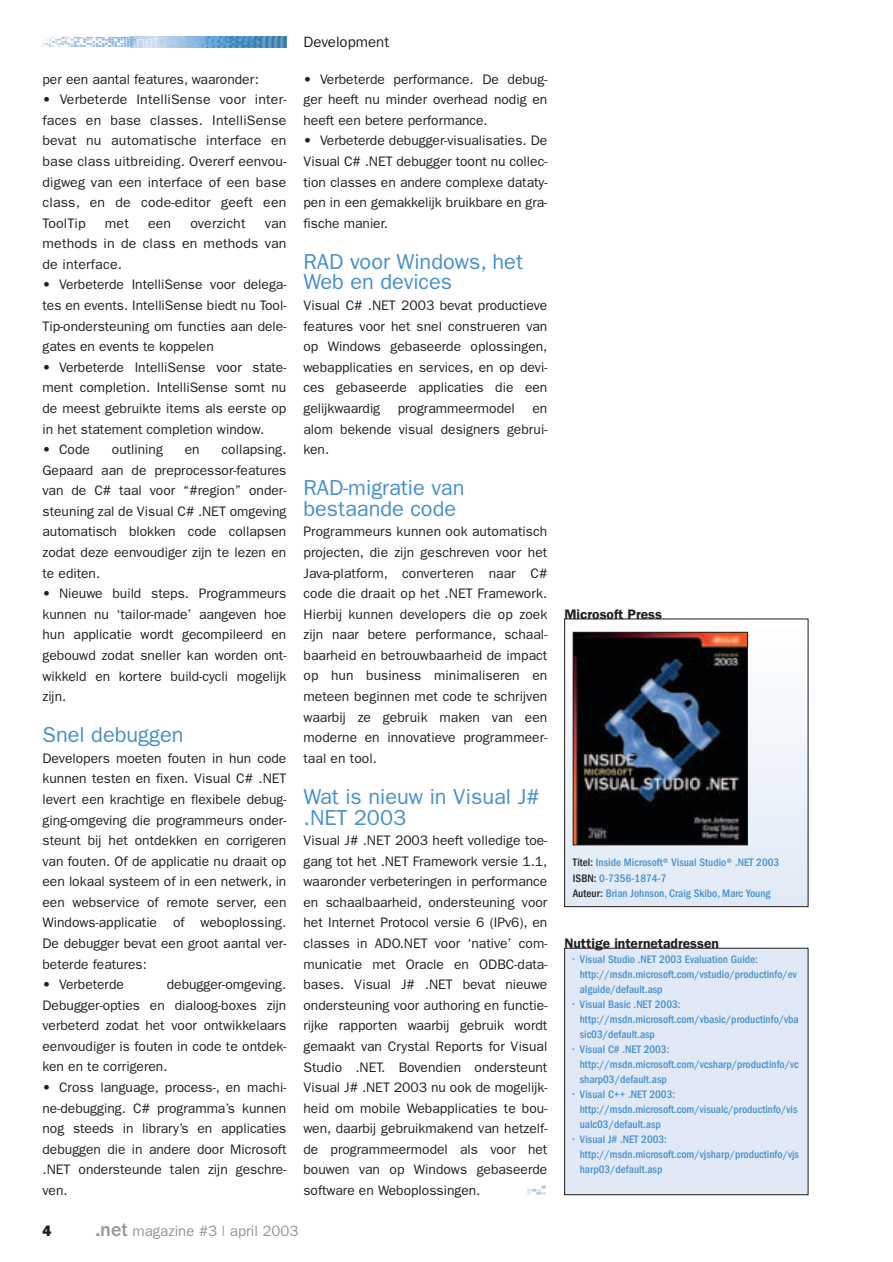
<style>
.page{position:relative;width:893px;height:1262px;background:#fff}
.page>*{position:absolute;margin:0;border:0;box-sizing:border-box;transform-origin:0 0}
.t1{font:21.75px/20.5px "Franklin Gothic";color:#468fcc}
.t2{font:15px "Franklin Gothic";color:#939598}
.t3{font:15px "Franklin Gothic";color:#231f20}
.t4{font:800 15px "Franklin Gothic";color:#231f20}
.t5{font:13.8px/20.5px "Franklin Gothic";color:#231f20;text-align:justify}
.t6{font:600 13.8px "Franklin Gothic";color:#231f20}
.t7{font:500 condensed 11.25px/15px "Franklin Gothic";color:#468fcc}
.s1{font-weight:800}
.s2{font-weight:500;font-size:19.95px}
.s3{color:#231f20}
</style>
<div class="page">
<svg style="left:43px;top:36px;width:243px;height:11px;background:#9bc0df"></svg>
<svg style="left:526px;top:1185px;width:19px;height:9px"></svg>
<div style="left:564px;top:948px;width:244px;height:246px;background:#e1e9f6"></div>
<div style="left:564px;top:948px;width:244px;height:246px;border:1px solid #231f20"></div>
<div style="left:564px;top:897px;width:244px;height:9px;background:#e1e9f6"></div>
<div style="left:564px;top:886px;width:244px;height:11px;background:#e2ebf6"></div>
<div style="left:564px;top:876px;width:244px;height:10px;background:#e3ebf6"></div>
<div style="left:564px;top:865px;width:244px;height:10px;background:#e4ecf7"></div>
<div style="left:564px;top:854px;width:244px;height:10px;background:#e5edf7"></div>
<div style="left:564px;top:843px;width:244px;height:11px;background:#e7eef8"></div>
<div style="left:564px;top:833px;width:244px;height:10px;background:#e8eef8"></div>
<div style="left:564px;top:822px;width:244px;height:10px;background:#e9eff8"></div>
<div style="left:564px;top:811px;width:244px;height:10px;background:#eaf0f8"></div>
<div style="left:564px;top:800px;width:244px;height:11px;background:#ebf1f9"></div>
<div style="left:564px;top:790px;width:244px;height:10px;background:#ecf2f9"></div>
<div style="left:564px;top:779px;width:244px;height:10px;background:#edf3f9"></div>
<div style="left:564px;top:768px;width:244px;height:10px;background:#eef3f9"></div>
<div style="left:564px;top:757px;width:244px;height:11px;background:#eff3fa"></div>
<div style="left:564px;top:747px;width:244px;height:10px;background:#f0f5fa"></div>
<div style="left:564px;top:736px;width:244px;height:10px;background:#f2f5fa"></div>
<div style="left:564px;top:725px;width:244px;height:10px;background:#f3f6fb"></div>
<div style="left:564px;top:714px;width:244px;height:11px;background:#f4f7fb"></div>
<div style="left:564px;top:704px;width:244px;height:10px;background:#f5f8fc"></div>
<div style="left:564px;top:693px;width:244px;height:10px;background:#f6f8fc"></div>
<div style="left:564px;top:682px;width:244px;height:10px;background:#f7fafc"></div>
<div style="left:564px;top:671px;width:244px;height:11px;background:#f9fafc"></div>
<div style="left:564px;top:661px;width:244px;height:10px;background:#fafbfd"></div>
<div style="left:564px;top:650px;width:244px;height:10px;background:#fbfcfd"></div>
<svg style="left:572px;top:631px;width:176px;height:8px"></svg>
<div style="left:564px;top:619px;width:244px;height:288px;border:1px solid #231f20"></div>
<img style="left:575px;top:634px;width:170px;height:209px">
<div style="left:573px;top:632px;width:174px;height:213px;border:1px solid #231f20"></div>
<p class="t5" style="left:43px;top:70px;width:218px">per een aantal features, waaronder:</p>
<p class="t5" style="left:43px;top:90px;width:245px">• Verbeterde IntelliSense voor inter&shy;faces en base classes. IntelliSense bevat nu automatische interface en base class uitbreiding. Overerf eenvou&shy;digweg van een interface of een base class, en de code-editor geeft een ToolTip</p>
<p class="t5" style="left:105px;top:214px;width:25px">met</p>
<p class="t5" style="left:148px;top:214px;width:25px">een</p>
<p class="t5" style="left:190px;top:214px;width:57px">overzicht</p>
<p class="t5" style="left:43px;top:214px;width:245px;text-indent:222px">van methods in de class en methods van de interface.</p>
<p class="t5" style="left:43px;top:276px;width:245px">• Verbeterde IntelliSense voor delega&shy;tes en events. IntelliSense biedt nu Tool-Tip-ondersteuning om functies aan dele&shy;gates en events te koppelen</p>
<p class="t5" style="left:43px;top:358px;width:245px">• Verbeterde IntelliSense voor state&shy;ment completion. IntelliSense somt nu de meest gebruikte items als eerste op in het statement completion window.</p>
<p class="t5" style="left:43px;top:440px;width:49px">• Code</p>
<p class="t5" style="left:112px;top:440px;width:53px">outlining</p>
<p class="t5" style="left:185px;top:440px;width:16px">en</p>
<p class="t5" style="left:43px;top:440px;width:245px;text-indent:179px">collapsing.<br>Gepaard aan de preprocessor-features van de C# taal voor “#region” onder&shy;steuning zal de Visual C# .NET omgeving automatisch blokken code collapsen zodat deze eenvoudiger zijn te lezen en te editen.</p>
<p class="t5" style="left:43px;top:584px;width:245px">• Nieuwe build steps. Programmeurs kunnen nu ‘tailor-made’ aangeven hoe hun applicatie wordt gecompileerd en gebouwd zodat sneller kan worden ont&shy;wikkeld en kortere build-cycli mogelijk zijn.</p>
<h1 class="t1" style="left:43px;top:726px;width:142px">Snel debuggen</h1>
<p class="t5" style="left:43px;top:749px;width:245px">Developers moeten fouten in hun code kunnen testen en fixen. Visual C# .NET levert een krachtige en flexibele debug&shy;ging-omgeving die programmeurs onder&shy;steunt bij het ontdekken en corrigeren van fouten. Of de applicatie nu draait op een lokaal systeem of in een netwerk, in een webservice of remote server, een Windows-applicatie of weboplossing.<br>De debugger bevat een groot aantal ver&shy;beterde features:</p>
<p class="t5" style="left:43px;top:975px;width:83px">• Verbeterde</p>
<p class="t5" style="left:43px;top:975px;width:245px;text-indent:124px">debugger-omgeving.<br>Debugger-opties en dialoog-boxes zijn verbeterd zodat het voor ontwikkelaars eenvoudiger is fouten in code te ontdek&shy;ken en te corrigeren.</p>
<p class="t5" style="left:43px;top:1078px;width:245px">• Cross language, process-, en machi&shy;ne-debugging. C# programma’s kunnen nog steeds in library’s en applicaties debuggen die in andere door Microsoft .NET ondersteunde talen zijn geschre&shy;ven.</p>
<p class="t3" style="left:303px;top:36px;width:87px">Development</p>
<p class="t5" style="left:303px;top:70px;width:245px">• Verbeterde performance. De debug&shy;ger heeft nu minder overhead nodig en heeft een betere performance.</p>
<p class="t5" style="left:303px;top:132px;width:245px">• Verbeterde debugger-visualisaties. De Visual C# .NET debugger toont nu collec&shy;tion classes en andere complexe dataty&shy;pen in een gemakkelijk bruikbare en gra&shy;fische manier.</p>
<h1 class="t1" style="left:303px;top:253px;width:221px">RAD voor Windows, het<br>Web en devices</h1>
<p class="t5" style="left:303px;top:296px;width:245px">Visual C# .NET 2003 bevat productieve features voor het snel construeren van op Windows gebaseerde oplossingen, webapplicaties en services, en op devi&shy;ces gebaseerde applicaties die een gelijkwaardig</p>
<p class="t5" style="left:397px;top:399px;width:119px">programmeermodel</p>
<p class="t5" style="left:303px;top:399px;width:245px;text-indent:229px">en alom bekende visual designers gebrui&shy;ken.</p>
<h1 class="t1" style="left:303px;top:479px;width:162px">RAD-migratie van bestaande code</h1>
<p class="t5" style="left:303px;top:522px;width:245px">Programmeurs kunnen ook automatisch projecten, die zijn geschreven voor het Java-platform, converteren naar C# code die draait op het .NET Framework.<br>Hierbij kunnen developers die op zoek zijn naar betere performance, schaal&shy;baarheid en betrouwbaarheid de impact op hun business minimaliseren en meteen beginnen met code te schrijven waarbij ze gebruik maken van een moderne en innovatieve programmeer&shy;taal en tool.</p>
<h1 class="t1" style="left:303px;top:788px;width:237px">Wat is nieuw in Visual J# .NET 2003</h1>
<p class="t5" style="left:303px;top:831px;width:245px">Visual J# .NET 2003 heeft volledige toe&shy;gang tot het .NET Framework versie 1.1, waaronder verbeteringen in performance en schaalbaarheid, ondersteuning voor het Internet Protocol versie 6 (IPv6), en classes in ADO.NET voor ‘native’ com&shy;municatie met Oracle en ODBC-data&shy;bases. Visual J# .NET bevat nieuwe ondersteuning voor authoring en functie&shy;rijke rapporten waarbij gebruik wordt gemaakt van Crystal Reports for Visual Studio .NET. Bovendien ondersteunt Visual J# .NET 2003 nu ook de mogelijk&shy;heid om mobile Webapplicaties te bou&shy;wen, daarbij gebruikmakend van hetzelf&shy;de programmeermodel als voor het bouwen van op Windows gebaseerde software en Weboplossingen.</p>
<p class="t4" style="left:43px;top:1225px;width:10px">4</p>
<p class="t2" style="left:96px;top:1225px;width:204px"><span class="s1">.</span><span class="s2">net</span> magazine #3 | april 2003</p>
<p class="t6" style="left:564px;top:609px;width:99px">Microsoft Press</p>
<p class="t7" style="left:573px;top:856px;width:208px"><span class="s3">Titel:</span> Inside Microsoft® Visual Studio® .NET 2003<br><span class="s3">ISBN:</span> 0-7356-1874-7<br><span class="s3">Auteur:</span> Brian Johnson, Craig Skibo, Marc Young</p>
<p class="t6" style="left:564px;top:938px;width:156px">Nuttige internetadressen</p>
<p class="t7" style="left:579px;top:952px;width:219px;text-indent:-7px">• Visual Studio .NET 2003 Evaluation Guide: http://msdn.microsoft.com/vstudio/productinfo/ev alguide/default.asp</p>
<p class="t7" style="left:579px;top:997px;width:220px;text-indent:-7px">• Visual Basic .NET 2003: http://msdn.microsoft.com/vbasic/productinfo/vba sic03/default.asp</p>
<p class="t7" style="left:579px;top:1042px;width:220px;text-indent:-7px">• Visual C# .NET 2003: http://msdn.microsoft.com/vcsharp/productinfo/vc sharp03/default.asp</p>
<p class="t7" style="left:579px;top:1087px;width:219px;text-indent:-7px">• Visual C++ .NET 2003: http://msdn.microsoft.com/visualc/productinfo/vis ualc03/default.asp</p>
<p class="t7" style="left:579px;top:1132px;width:221px;text-indent:-7px">• Visual J# .NET 2003: http://msdn.microsoft.com/vjsharp/productinfo/vjs harp03/default.asp</p>
</div>
